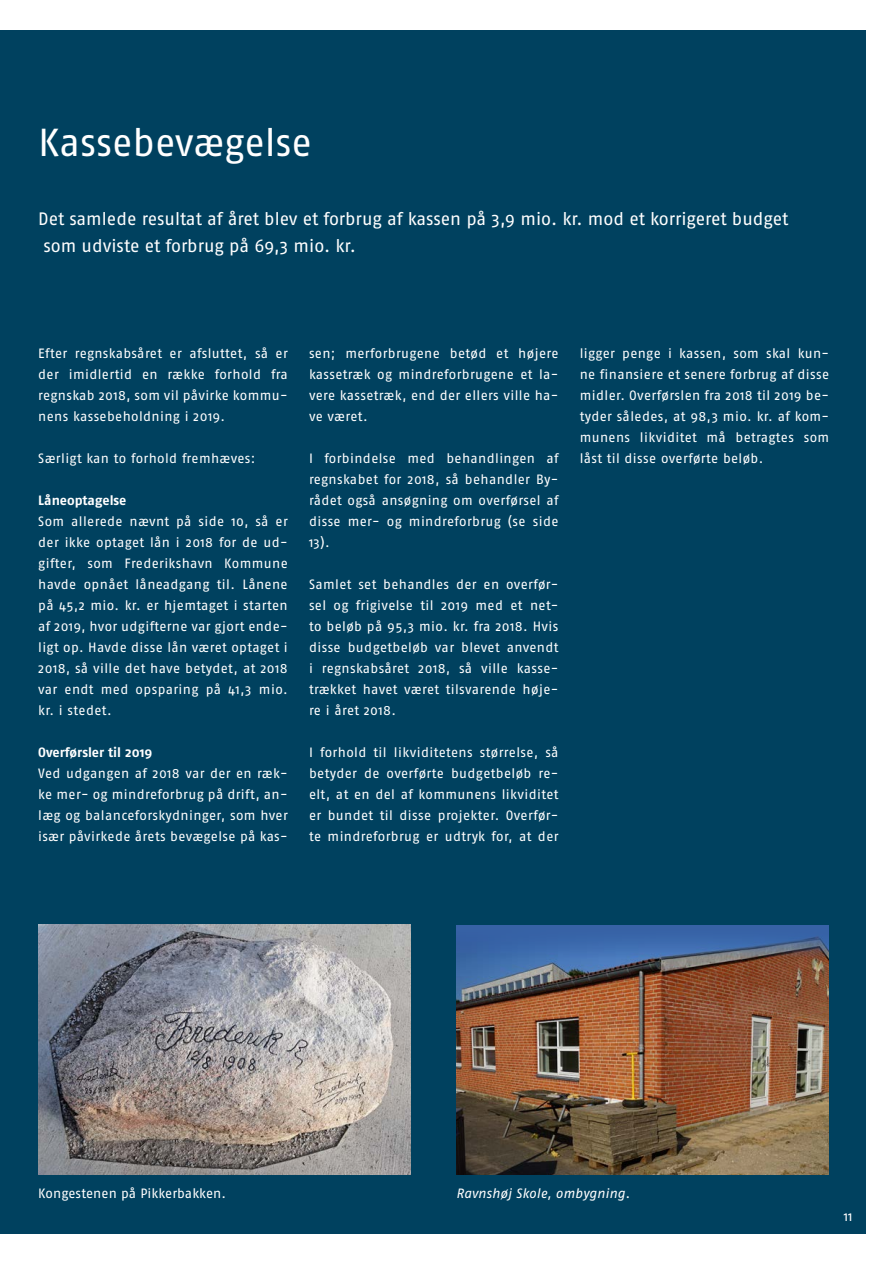
<style>
.page{position:relative;width:893px;height:1263px;background:#fff}
.page>*{position:absolute;margin:0;border:0;box-sizing:border-box;transform-origin:0 0}
.H1_øvrige_sider{font:39px "Fago Pro";letter-spacing:-.005em;color:#fff}
.Underoverskrifter{font:18px "Fago Pro";letter-spacing:-.005em;color:#fff}
.Brød_øvrig{font:13.5px/21px "Fago Pro";letter-spacing:.025em;color:#fff;text-align:justify}
.t1{font:700 13.5px "Fago Pro";color:#fff}
.Brød_øvrig-2{font:13.5px "Fago Pro";color:#fff}
.t2{font:italic 13.5px "Fago Pro";letter-spacing:.005em;color:#fff}
</style>
<div class="page">
<div style="left:0;top:30px;width:865px;height:1203px;background:#00415f"></div>
<img style="left:38px;top:925px;width:372px;height:250px">
<div style="left:456px;top:925px;width:372px;height:250px;background:#3762a6"></div>
<img style="left:456px;top:936px;width:372px;height:239px">
<h1 class="H1_øvrige_sider" style="left:38px;top:119px;width:275px">Kassebevægelse</h1>
<h2 class="Underoverskrifter" style="left:38px;top:208px;width:752px">Det samlede resultat af året blev et forbrug af kassen på 3,9 mio. kr. mod et korrigeret budget</h2>
<h2 class="Underoverskrifter" style="left:43px;top:235px;width:314px">som udviste et forbrug på 69,3 mio. kr.</h2>
<p class="Brød_øvrig" style="left:38px;top:343px;width:251px">Efter regnskabsåret er afsluttet, så er der imidlertid en række forhold fra regnskab 2018, som vil påvirke kommu&shy;nens kassebeholdning i 2019.</p>
<p class="Brød_øvrig" style="left:38px;top:448px;width:219px">Særligt kan to forhold fremhæves:</p>
<h2 class="t1" style="left:38px;top:492px;width:90px">Låneoptagelse</h2>
<p class="Brød_øvrig" style="left:38px;top:511px;width:251px">Som allerede nævnt på side 10, så er der ikke optaget lån i 2018 for de ud&shy;gifter, som Frederikshavn Kommune havde opnået låneadgang til. Lånene på 45,2 mio. kr. er hjemtaget i starten af 2019, hvor udgifterne var gjort ende&shy;ligt op. Havde disse lån været optaget i 2018, så ville det have betydet, at 2018 var endt med opsparing på 41,3 mio. kr. i stedet.</p>
<h2 class="t1" style="left:38px;top:744px;width:115px">Overførsler til 2019</h2>
<p class="Brød_øvrig" style="left:38px;top:763px;width:251px">Ved udgangen af 2018 var der en ræk&shy;ke mer- og mindreforbrug på drift, an&shy;læg og balanceforskydninger, som hver især påvirkede årets bevægelse på kas-</p>
<p class="Brød_øvrig" style="left:309px;top:343px;width:251px">sen; merforbrugene betød et højere kassetræk og mindreforbrugene et la&shy;vere kassetræk, end der ellers ville ha&shy;ve været.</p>
<p class="Brød_øvrig" style="left:309px;top:448px;width:251px">I forbindelse med behandlingen af regnskabet for 2018, så behandler By&shy;rådet også ansøgning om overførsel af disse mer- og mindreforbrug (se side 13).</p>
<p class="Brød_øvrig" style="left:309px;top:574px;width:251px">Samlet set behandles der en overfør&shy;sel og frigivelse til 2019 med et net&shy;to beløb på 95,3 mio. kr. fra 2018. Hvis disse budgetbeløb var blevet anvendt i regnskabsåret 2018, så ville kasse&shy;trækket havet været tilsvarende høje&shy;re i året 2018.</p>
<p class="Brød_øvrig" style="left:309px;top:742px;width:251px">I forhold til likviditetens størrelse, så betyder de overførte budgetbeløb re&shy;elt, at en del af kommunens likviditet er bundet til disse projekter. Overfør&shy;te mindreforbrug er udtryk for, at der</p>
<p class="Brød_øvrig" style="left:580px;top:343px;width:251px">ligger penge i kassen, som skal kun&shy;ne finansiere et senere forbrug af disse midler. Overførslen fra 2018 til 2019 be&shy;tyder således, at 98,3 mio. kr. af kom&shy;munens likviditet må betragtes som låst til disse overførte beløb.</p>
<p class="Brød_øvrig-2" style="left:38px;top:1185px;width:189px">Kongestenen på Pikkerbakken.</p>
<p class="t2" style="left:456px;top:1185px;width:175px">Ravnshøj Skole, ombygning.</p>
<p class="Brød_øvrig" style="left:844px;top:1206px;width:10px">11</p>
</div>
